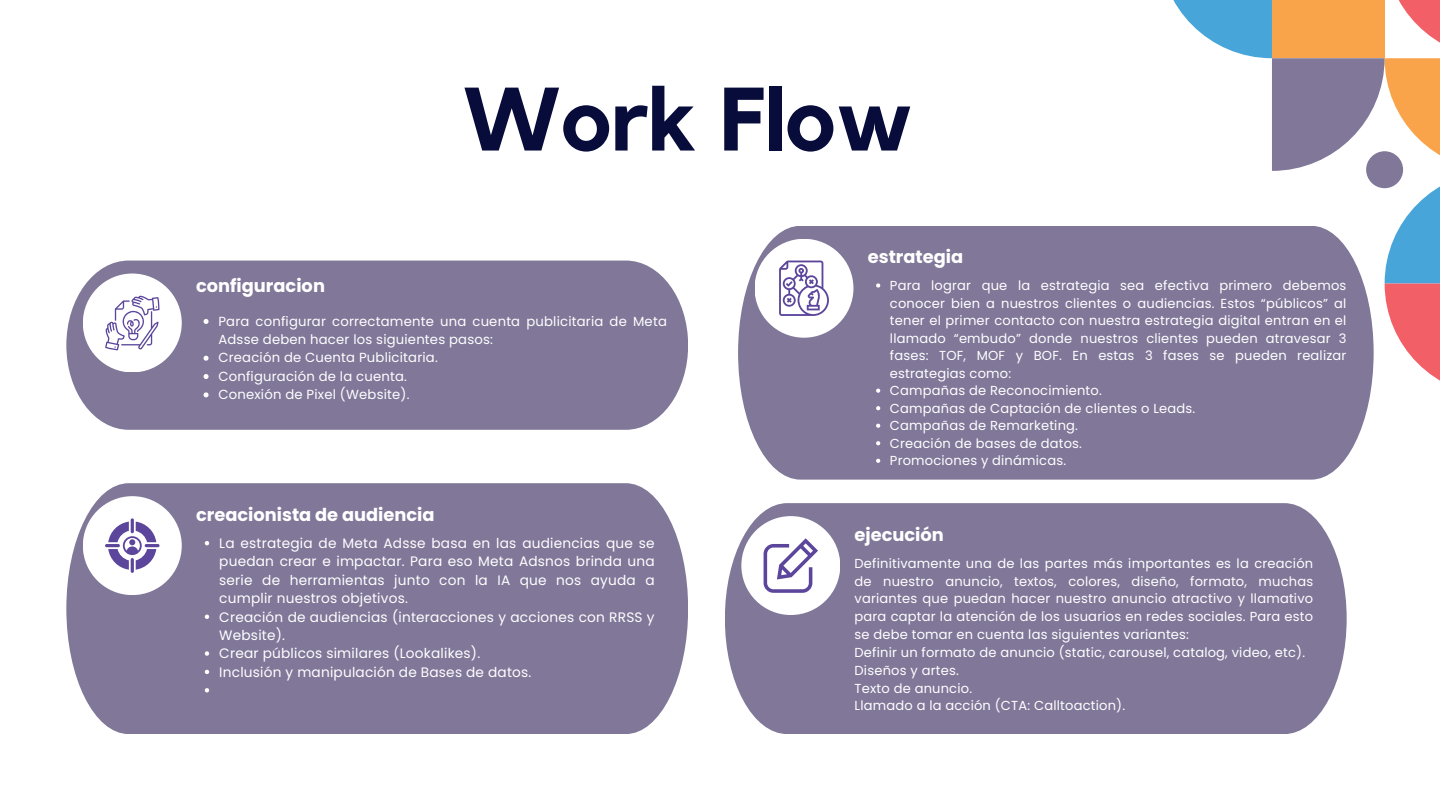
<style>
.page{position:relative;width:1440px;height:810px;background:#fff}
.page>*{position:absolute;margin:0;border:0;box-sizing:border-box;transform-origin:0 0}
.t1{font:700 88.8px "Kollektif";color:#070c3b}
.t2{font:700 17.8px "Poppins";color:#fff}
.t3{font:13.7px/18.4px "Poppins";letter-spacing:.015em;color:#fff;text-align:justify}
.t4{font:13.2px/18.4px "Poppins";letter-spacing:.015em;color:#fff}
.t5{font:13px/17.5px "Poppins";letter-spacing:.015em;color:#fff;text-align:justify}
</style>
<div class="page">
<div style="left:66px;top:483px;width:622px;height:251px;background:#817799"></div>
<div style="left:83px;top:496px;width:99px;height:99px;background:#fff;border-radius:50%"></div>
<div style="left:66px;top:261px;width:622px;height:169px;background:#817799"></div>
<div style="left:83px;top:274px;width:99px;height:98px;background:#fff;border-radius:50%"></div>
<div style="left:725px;top:503px;width:621px;height:231px;background:#817799"></div>
<div style="left:741px;top:516px;width:99px;height:99px;background:#fff;border-radius:50%"></div>
<div style="left:738px;top:226px;width:632px;height:254px;background:#817799"></div>
<div style="left:755px;top:239px;width:98px;height:99px;background:#fff;border-radius:50%"></div>
<svg style="left:105px;top:296px;width:55px;height:54px"></svg>
<svg style="left:105px;top:518px;width:55px;height:55px"></svg>
<svg style="left:779px;top:261px;width:50px;height:55px"></svg>
<svg style="left:764px;top:538px;width:54px;height:55px"></svg>
<svg style="left:204px;top:319px;width:5px;height:5px"></svg>
<svg style="left:204px;top:356px;width:5px;height:5px"></svg>
<svg style="left:204px;top:374px;width:5px;height:5px"></svg>
<svg style="left:204px;top:392px;width:5px;height:5px"></svg>
<svg style="left:205px;top:541px;width:4px;height:4px"></svg>
<svg style="left:205px;top:615px;width:4px;height:4px"></svg>
<svg style="left:205px;top:651px;width:4px;height:5px"></svg>
<svg style="left:205px;top:670px;width:4px;height:4px"></svg>
<svg style="left:205px;top:688px;width:4px;height:4px"></svg>
<svg style="left:876px;top:283px;width:4px;height:5px"></svg>
<svg style="left:876px;top:389px;width:4px;height:4px"></svg>
<svg style="left:876px;top:406px;width:4px;height:4px"></svg>
<svg style="left:876px;top:424px;width:4px;height:4px"></svg>
<svg style="left:876px;top:441px;width:4px;height:4px"></svg>
<svg style="left:876px;top:459px;width:4px;height:4px"></svg>
<svg style="left:1159px;top:0;width:281px;height:396px"></svg>
<div style="left:1366px;top:151px;width:37px;height:37px;background:#817799;border-radius:50%"></div>
<p class="t1" style="left:463px;top:79px;width:451px">Work Flow</p>
<p class="t2" style="left:196px;top:274px;width:130px">configuracion</p>
<h1 class="t4" style="left:218px;top:312px;width:450px">Para configurar correctamente una cuenta publicitaria de Meta<br>Adsse deben hacer los siguientes pasos:</h1>
<p class="t4" style="left:218px;top:349px;width:221px">Creación de Cuenta Publicitaria.</p>
<h2 class="t4" style="left:218px;top:367px;width:190px">Configuración de la cuenta.</h2>
<p class="t4" style="left:218px;top:385px;width:193px">Conexión de Pixel (Website).</p>
<p class="t2" style="left:196px;top:502px;width:240px">creacionista de audiencia</p>
<p class="t3" style="left:219px;top:534px;width:437px">La estrategia de Meta Adsse basa en las audiencias que se puedan crear e impactar. Para eso Meta Adsnos brinda una serie de herramientas junto con la IA que nos ayuda a cumplir nuestros objetivos.</p>
<p class="t3" style="left:219px;top:608px;width:437px">Creación de audiencias (interacciones y acciones con RRSS y<br>Website).</p>
<p class="t3" style="left:219px;top:644px;width:262px">Crear públicos similares (Lookalikes).</p>
<p class="t3" style="left:219px;top:663px;width:314px">Inclusión y manipulación de Bases de datos.</p>
<h2 class="t2" style="left:868px;top:245px;width:97px">estrategia</h2>
<h2 class="t5" style="left:890px;top:277px;width:458px">Para lograr que la estrategia sea efectiva primero debemos conocer bien a nuestros clientes o audiencias. Estos “públicos” al tener el primer contacto con nuestra estrategia digital entran en el llamado “embudo” donde nuestros clientes pueden atravesar 3 fases: TOF, MOF y BOF. En estas 3 fases se pueden realizar estrategias como:</h2>
<p class="t5" style="left:890px;top:382px;width:213px">Campañas de Reconocimiento.</p>
<p class="t5" style="left:890px;top:399px;width:307px">Campañas de Captación de clientes o Leads.</p>
<p class="t5" style="left:890px;top:417px;width:190px">Campañas de Remarketing.</p>
<p class="t5" style="left:890px;top:435px;width:194px">Creación de bases de datos.</p>
<p class="t5" style="left:890px;top:452px;width:178px">Promociones y dinámicas.</p>
<h2 class="t2" style="left:855px;top:522px;width:91px">ejecución</h2>
<p class="t5" style="left:855px;top:554px;width:460px;line-height:17.8px">Definitivamente una de las partes más importantes es la creación de nuestro anuncio, textos, colores, diseño, formato, muchas variantes que puedan hacer nuestro anuncio atractivo y llamativo para captar la atención de los usuarios en redes sociales. Para esto se debe tomar en cuenta las siguientes variantes:</p>
<p class="t5" style="left:855px;top:644px;width:452px">Definir un formato de anuncio (static, carousel, catalog, video, etc).</p>
<p class="t5" style="left:855px;top:661px;width:106px">Diseños y artes.</p>
<p class="t5" style="left:855px;top:679px;width:119px">Texto de anuncio.</p>
<p class="t5" style="left:855px;top:697px;width:272px">Llamado a la acción (CTA: Calltoaction).</p>
</div>
